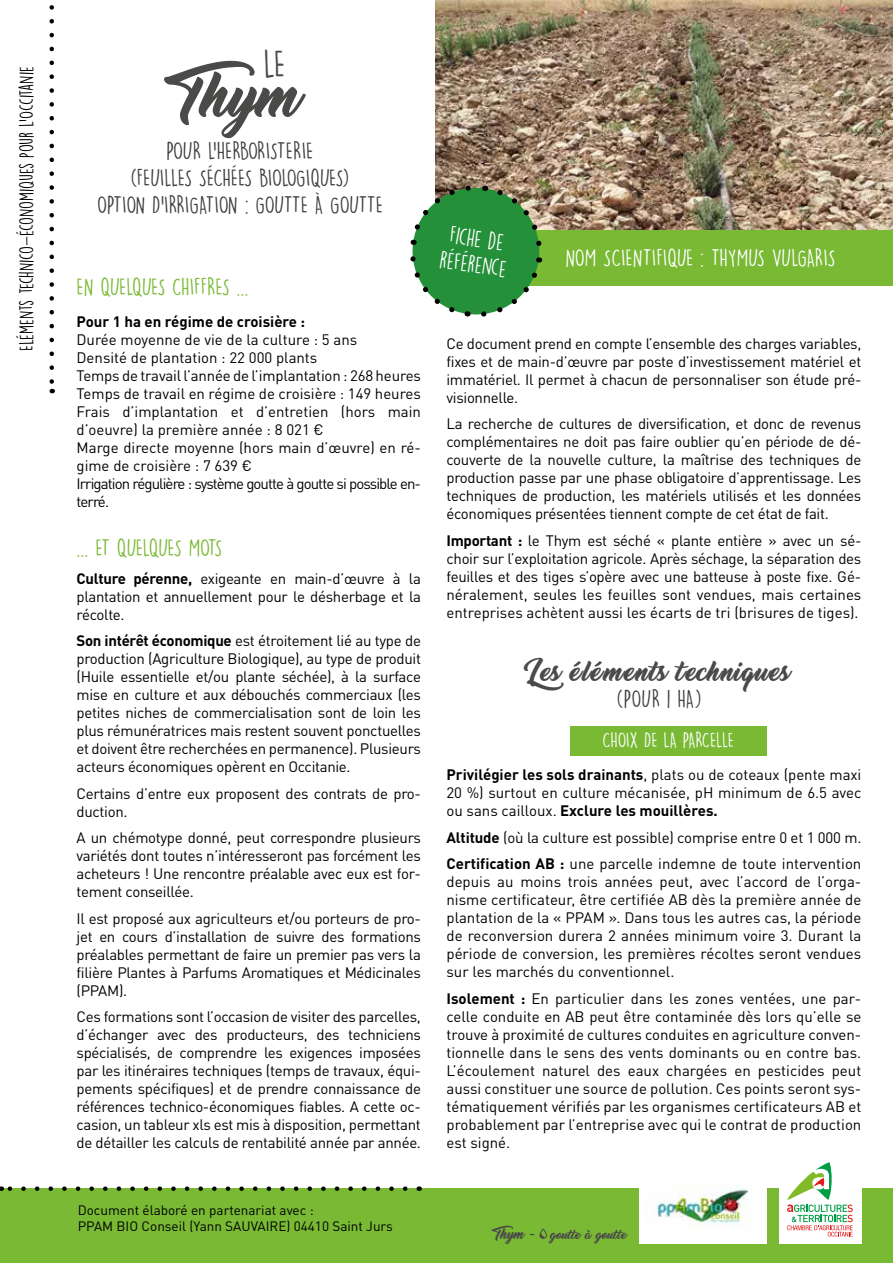
<style>
.page{position:relative;width:893px;height:1263px;background:#fff}
.page>*{position:absolute;margin:0;border:0;box-sizing:border-box;transform-origin:0 0}
.t1{font:50.4px "Thinking Of Betty";color:#4a4a49}
.t2{font:36.6px "DK Lemon Yellow Sun";color:#4a4a49}
.t3{font:22.5px/27px "DK Lemon Yellow Sun";letter-spacing:-.015em;color:#3c3c3b;text-align:center}
.t4{font:22.5px "DK Lemon Yellow Sun";letter-spacing:-.04em;color:#79b934}
.t5{font:22.5px "DK Lemon Yellow Sun";color:#fff}
.t6{font:22.5px "Thinking Of Betty";color:#4a4a49}
.t7{font:21.75px/26.1px "DK Lemon Yellow Sun";color:#fff}
.t8{font:19.5px "DK Lemon Yellow Sun";letter-spacing:-.025em;color:#fff}
.t9{font:18px "DK Lemon Yellow Sun";letter-spacing:-.015em;color:#000}
.t10{font:15px/18px "DINOT";letter-spacing:-.02em;color:#000;text-align:justify}
.t11{font:15px/18px "DINOT";color:#000}
.t12{font:700 15px "DINOT";color:#000}
.t13{font:13.5px/16.2px "DINOT";color:#000}
.t14{font:10.5px "Thinking Of Betty";letter-spacing:-.055em;color:#4a4a49}
.s1{font-weight:700}
.s2{font-size:12px}
</style>
<div class="page">
<div style="left:0;top:1188px;width:893px;height:75px;background:#79b934"></div>
<div style="left:570px;top:726px;width:196px;height:29px;background:#79b934"></div>
<img style="left:435px;top:0;width:458px;height:230px">
<div style="left:435px;top:230px;width:458px;height:55px;background:#79b934"></div>
<svg style="left:410px;top:182px;width:135px;height:135px"></svg>
<svg style="left:50px;top:7px;width:4px;height:386px"></svg>
<svg style="left:8px;top:1186px;width:397px;height:5px"></svg>
<div style="left:779px;top:1154px;width:82px;height:89px;background:#fff"></div>
<svg style="left:787px;top:1162px;width:66px;height:74px"></svg>
<div style="left:639px;top:1154px;width:127px;height:89px;background:#fff"></div>
<img style="left:654px;top:1183px;width:94px;height:44px">
<svg style="left:540px;top:1228px;width:7px;height:11px"></svg>
<p class="t9" style="left:16px;top:351px;width:287px;rotate:-90deg">Eléments technico-économiques pour l’Occitanie</p>
<h2 class="t2" style="left:263px;top:42px;width:24px">LE</h2>
<h1 class="t1" style="left:180px;top:70px;width:125px">Thym</h1>
<h3 class="t3" style="left:97px;top:137px;width:287px">POUR L’HERBORISTERIE<br>(FEUILLES SÉCHÉES BIOLOGIQUES)<br>OPTION D’IRRIGATION : GOUTTE À GOUTTE</h3>
<h3 class="t4" style="left:77px;top:273px;width:174px">EN QUELQUES CHIFFRES ...</h3>
<p class="t12" style="left:77px;top:312px;width:230px">Pour 1 ha en régime de croisière :</p>
<p class="t11" style="left:77px;top:330px;width:346px">Durée moyenne de vie de la culture : 5 ans<br>Densité de plantation : 22 000 plants<br>Temps de travail l’année de l’implantation : 268 heures Temps de travail en régime de croisière : 149 heures Frais d’implantation et d’entretien (hors main d’oeuvre) la première année : 8 021 €<br>Marge directe moyenne (hors main d’œuvre) en ré&shy;gime de croisière : 7 639 €<br>Irrigation régulière : système goutte à goutte si possible en&shy;terré.</p>
<h3 class="t4" style="left:77px;top:534px;width:147px">... ET QUELQUES MOTS</h3>
<p class="t10" style="left:77px;top:569px;width:346px"><span class="s1">Culture pérenne,</span> exigeante en main-d’œuvre à la plantation et annuellement pour le désherbage et la récolte.</p>
<p class="t10" style="left:77px;top:632px;width:346px"><span class="s1">Son intérêt économique</span> est étroitement lié au type de production (Agriculture Biologique), au type de produit (Huile essentielle et/ou plante séchée), à la surface mise en culture et aux débouchés commerciaux (les petites niches de commercialisation sont de loin les plus rémunératrices mais restent souvent ponctuelles et doivent être recherchées en permanence). Plusieurs acteurs économiques opèrent en Occitanie.</p>
<p class="t10" style="left:77px;top:784px;width:346px">Certains d’entre eux proposent des contrats de pro&shy;duction.</p>
<p class="t10" style="left:77px;top:829px;width:346px">A un chémotype donné, peut correspondre plusieurs variétés dont toutes n’intéresseront pas forcément les acheteurs ! Une rencontre préalable avec eux est for&shy;tement conseillée.</p>
<p class="t10" style="left:77px;top:909px;width:346px">Il est proposé aux agriculteurs et/ou porteurs de pro&shy;jet en cours d’installation de suivre des formations préalables permettant de faire un premier pas vers la filière Plantes à Parfums Aromatiques et Médicinales (PPAM).</p>
<p class="t10" style="left:77px;top:1008px;width:346px">Ces formations sont l’occasion de visiter des parcelles, d’échanger avec des producteurs, des techniciens spécialisés, de comprendre les exigences imposées par les itinéraires techniques (temps de travaux, équi&shy;pements spécifiques) et de prendre connaissance de références technico-économiques fiables. A cette oc&shy;casion, un tableur xls est mis à disposition, permettant de détailler les calculs de rentabilité année par année.</p>
<h3 class="t7" style="left:446px;top:221px;width:69px;rotate:8deg">Fiche de référence</h3>
<h3 class="t5" style="left:566px;top:244px;width:271px">NOM SCIENTIFIQUE : THYMUS VULGARIS</h3>
<p class="t10" style="left:446px;top:334px;width:416px">Ce document prend en compte l’ensemble des charges variables, fixes et de main-d’œuvre par poste d’investissement matériel et immatériel. Il permet à chacun de personnaliser son étude pré&shy;visionnelle.</p>
<p class="t10" style="left:446px;top:414px;width:416px">La recherche de cultures de diversification, et donc de revenus complémentaires ne doit pas faire oublier qu’en période de dé&shy;couverte de la nouvelle culture, la maîtrise des techniques de production passe par une phase obligatoire d’apprentissage. Les techniques de production, les matériels utilisés et les données économiques présentées tiennent compte de cet état de fait.</p>
<p class="t10" style="left:446px;top:531px;width:416px"><span class="s1">Important :</span> le Thym est séché « plante entière » avec un sé&shy;choir sur l’exploitation agricole. Après séchage, la séparation des feuilles et des tiges s’opère avec une batteuse à poste fixe. Gé&shy;néralement, seules les feuilles sont vendues, mais certaines entreprises achètent aussi les écarts de tri (brisures de tiges).</p>
<h3 class="t6" style="left:527px;top:660px;width:266px">Les éléments techniques</h3>
<h3 class="t3" style="left:617px;top:685px;width:86px">(POUR 1 HA)</h3>
<h3 class="t8" style="left:603px;top:728px;width:133px">CHOIX DE LA PARCELLE</h3>
<p class="t10" style="left:446px;top:765px;width:416px"><span class="s1">Privilégier les sols drainants</span>, plats ou de coteaux (pente maxi 20 %) surtout en culture mécanisée, pH minimum de 6.5 avec ou sans cailloux. <span class="s1">Exclure les mouillères.</span></p>
<p class="t10" style="left:446px;top:824px;width:416px;line-height:26.5px"><span class="s1">Altitude</span> (où la culture est possible) comprise entre 0 et 1 000 m.<br><span class="s1">Certification AB :</span> une parcelle indemne de toute intervention</p>
<p class="t10" style="left:446px;top:872px;width:416px">depuis au moins trois années peut, avec l’accord de l’orga&shy;nisme certificateur, être certifiée AB dès la première année de plantation de la « PPAM ». Dans tous les autres cas, la période de reconversion durera 2 années minimum voire 3. Durant la période de conversion, les premières récoltes seront vendues sur les marchés du conventionnel.</p>
<p class="t10" style="left:446px;top:989px;width:416px"><span class="s1">Isolement :</span> En particulier dans les zones ventées, une par&shy;celle conduite en AB peut être contaminée dès lors qu’elle se trouve à proximité de cultures conduites en agriculture conven&shy;tionnelle dans le sens des vents dominants ou en contre bas.<br>L’écoulement naturel des eaux chargées en pesticides peut aussi constituer une source de pollution. Ces points seront sys&shy;tématiquement vérifiés par les organismes certificateurs AB et probablement par l’entreprise avec qui le contrat de production est signé.</p>
<p class="t13" style="left:78px;top:1201px;width:317px">Document élaboré en partenariat avec :<br>PPAM BIO Conseil (Yann SAUVAIRE) 04410 Saint Jurs</p>
<p class="t14" style="left:495px;top:1229px;width:133px"><span class="s2">Thym -</span> goutte à goutte</p>
</div>
